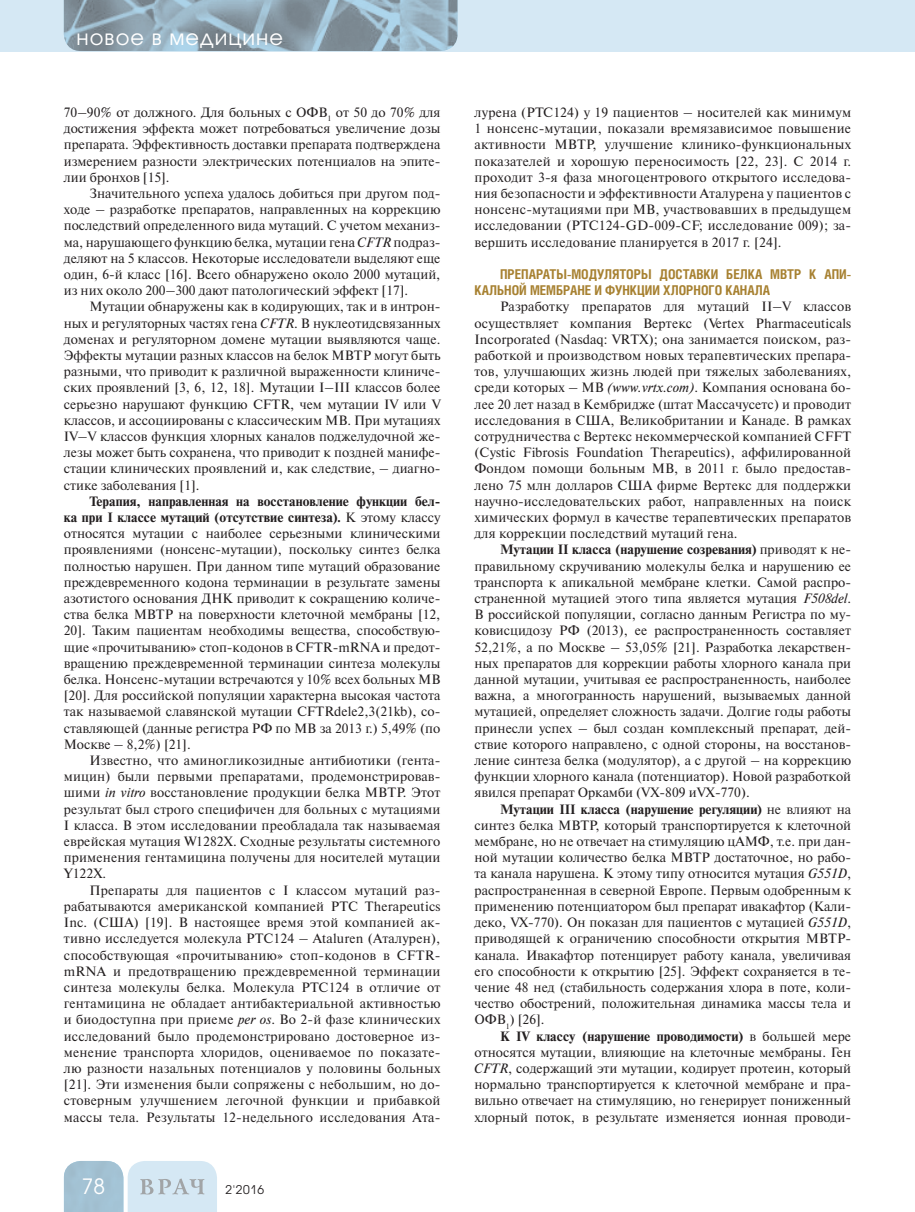
<style>
.page{position:relative;width:915px;height:1212px;background:#fff}
.page>*{position:absolute;margin:0;border:0;box-sizing:border-box;transform-origin:0 0}
.t1{font:21px "Avant Garde Gothic C";letter-spacing:.05em;color:#fff}
.t2{font:13.5px/16.2px "Newton C";color:#231f20;text-align:justify}
.t3{font:700 13.5px/16.2px "Helios Cond";color:#a78131}
.t4{font:12px "Avant Garde Gothic C";color:#231f20}
.s1{font-style:italic}
.s2{font-weight:700}
</style>
<div class="page">
<div style="left:0;top:0;width:914px;height:51px;background:#d5e8f4"></div>
<svg style="left:64px;top:1161px;width:153px;height:51px;background:#c1d7e4"></svg>
<img style="left:64px;top:0;width:393px;height:51px">
<h1 class="t1" style="left:77px;top:27px;width:208px">новое в медицине</h1>
<p class="t2" style="left:64px;top:106px;width:378px">70–90% от должного. Для больных с ОФВ<sub>1</sub> от 50 до 70% для достижения эффекта может потребоваться увеличение дозы препарата. Эффективность доставки препарата подтверждена измерением разности электрических потенциалов на эпите&shy;лии бронхов [15].</p>
<p class="t2" style="left:64px;top:187px;width:378px;text-indent:26px">Значительного успеха удалось добиться при другом под&shy;ходе – разработке препаратов, направленных на коррекцию последствий определенного вида мутаций. С учетом механиз&shy;ма, нарушающего функцию белка, мутации гена <span class="s1">CFTR</span> подраз&shy;деляют на 5 классов. Некоторые исследователи выделяют еще один, 6-й класс [16]. Всего обнаружено около 2000 мутаций, из них около 200–300 дают патологический эффект [17].</p>
<p class="t2" style="left:64px;top:300px;width:378px;text-indent:26px">Мутации обнаружены как в кодирующих, так и в интрон&shy;ных и регуляторных частях гена <span class="s1">CFTR</span>. В нуклеотидсвязанных доменах и регуляторном домене мутации выявляются чаще.<br>Эффекты мутации разных классов на белок МВТР могут быть разными, что приводит к различной выраженности клиниче&shy;ских проявлений [3, 6, 12, 18]. Мутации I–III классов более серьезно нарушают функцию CFTR, чем мутации IV или V классов, и ассоциированы с классическим МВ. При мутациях IV–V классов функция хлорных каналов поджелудочной же&shy;лезы может быть сохранена, что приводит к поздней манифе&shy;стации клинических проявлений и, как следствие, – диагно&shy;стике заболевания [1].</p>
<p class="t2" style="left:64px;top:494px;width:378px;text-indent:26px"><span class="s2">Терапия, направленная на восстановление функции бел&shy;ка при I классе мутаций (отсутствие синтеза).</span> К этому классу относятся мутации с наиболее серьезными клиническими проявлениями (нонсенс-мутации), поскольку синтез белка полностью нарушен. При данном типе мутаций образование преждевременного кодона терминации в результате замены азотистого основания ДНК приводит к сокращению количе&shy;ства белка МВТР на поверхности клеточной мембраны [12, 20]. Таким пациентам необходимы вещества, способствую&shy;щие «прочитыванию» стоп-кодонов в CFTR-mRNA и предот&shy;вращению преждевременной терминации синтеза молекулы белка. Нонсенс-мутации встречаются у 10% всех больных МВ [20]. Для российской популяции характерна высокая частота так называемой славянской мутации CFTRdele2,3(21kb), со&shy;ставляющей (данные регистра РФ по МВ за 2013 г.) 5,49% (по Москве – 8,2%) [21].</p>
<p class="t2" style="left:64px;top:754px;width:378px;text-indent:26px">Известно, что аминогликозидные антибиотики (гента&shy;мицин) были первыми препаратами, продемонстрировав&shy;шими <span class="s1">in vitro</span> восстановление продукции белка МВТР. Этот результат был строго специфичен для больных с мутациями I класса. В этом исследовании преобладала так называемая еврейская мутация W1282X. Сходные результаты системного применения гентамицина получены для носителей мутации Y122X.</p>
<p class="t2" style="left:64px;top:883px;width:378px;text-indent:26px">Препараты для пациентов с I классом мутаций раз&shy;рабатываются американской компанией PTC Therapeutics Inc. (США) [19]. В настоящее время этой компанией ак&shy;тивно исследуется молекула PTC124 – Ataluren (Аталурен), способствующая «прочитыванию» стоп-кодонов в CFTR&shy;mRNA и предотвращению преждевременной терминации синтеза молекулы белка. Молекула PTC124 в отличие от гентамицина не обладает антибактериальной активностью и биодоступна при приеме <span class="s1">per os</span>. Во 2-й фазе клинических исследований было продемонстрировано достоверное из&shy;менение транспорта хлоридов, оцениваемое по показате&shy;лю разности назальных потенциалов у половины больных [21]. Эти изменения были сопряжены с небольшим, но до&shy;стоверным улучшением легочной функции и прибавкой массы тела. Результаты 12-недельного исследования Ата-</p>
<h1 class="t1" style="left:82px;top:1177px;width:25px">78</h1>
<p class="t4" style="left:225px;top:1184px;width:40px">2'2016</p>
<p class="t2" style="left:474px;top:106px;width:378px">лурена (РТС124) у 19 пациентов – носителей как минимум 1 нонсенс-мутации, показали времязависимое повышение активности МВТР, улучшение клинико-функциональных показателей и хорошую переносимость [22, 23]. С 2014 г. проходит 3-я фаза многоцентрового открытого исследова&shy;ния безопасности и эффективности Аталурена у пациентов с нонсенс-мутациями при МВ, участвовавших в предыдущем исследовании (PTC124-GD-009-CF; исследование 009); за&shy;вершить исследование планируется в 2017 г. [24].</p>
<p class="t3" style="left:474px;top:267px;width:378px;text-indent:26px">ПРЕПАРАТЫ-МОДУЛЯТОРЫ ДОСТАВКИ БЕЛКА МВТР К АПИ-<br>КАЛЬНОЙ МЕМБРАНЕ И ФУНКЦИИ ХЛОРНОГО КАНАЛА</p>
<p class="t2" style="left:474px;top:300px;width:378px;text-indent:26px">Разработку препаратов для мутаций II–V классов осуществляет компания Вертекс (Vertex Pharmaceuticals Incorporated (Nasdaq: VRTX); она занимается поиском, раз&shy;работкой и производством новых терапевтических препара&shy;тов, улучшающих жизнь людей при тяжелых заболеваниях, среди которых – МВ <span class="s1">(www.vrtx.com)</span>. Компания основана бо&shy;лее 20 лет назад в Кембридже (штат Массачусетс) и проводит исследования в США, Великобритании и Канаде. В рамках сотрудничества с Вертекс некоммерческой компанией CFFT (Cystic Fibrosis Foundation Therapeutics), аффилированной Фондом помощи больным МВ, в 2011 г. было предостав&shy;лено 75 млн долларов США фирме Вертекс для поддержки научно-исследовательских работ, направленных на поиск химических формул в качестве терапевтических препаратов для коррекции последствий мутаций гена.</p>
<p class="t2" style="left:474px;top:543px;width:378px;text-indent:26px"><span class="s2">Мутации II класса (нарушение созревания)</span> приводят к не&shy;правильному скручиванию молекулы белка и нарушению ее транспорта к апикальной мембране клетки. Самой распро&shy;страненной мутацией этого типа является мутация <span class="s1">F508del</span>.<br>В российской популяции, согласно данным Регистра по му&shy;ковисцидозу РФ (2013), ее распространенность составляет 52,21%, а по Москве – 53,05% [21]. Разработка лекарствен&shy;ных препаратов для коррекции работы хлорного канала при данной мутации, учитывая ее распространенность, наиболее важна, а многогранность нарушений, вызываемых данной мутацией, определяет сложность задачи. Долгие годы работы принесли успех – был создан комплексный препарат, дей&shy;ствие которого направлено, с одной стороны, на восстанов&shy;ление синтеза белка (модулятор), а с другой – на коррекцию функции хлорного канала (потенциатор). Новой разработкой явился препарат Оркамби (VХ-809 иVХ-770).</p>
<p class="t2" style="left:474px;top:802px;width:378px;text-indent:26px"><span class="s2">Мутации III класса (нарушение регуляции)</span> не влияют на синтез белка МВТР, который транспортируется к клеточной мембране, но не отвечает на стимуляцию цАМФ, т.е. при дан&shy;ной мутации количество белка МВТР достаточное, но рабо&shy;та канала нарушена. К этому типу относится мутация <span class="s1">G551D</span>, распространенная в северной Европе. Первым одобренным к применению потенциатором был препарат ивакафтор (Кали&shy;деко, VX-770). Он показан для пациентов с мутацией <span class="s1">G551D</span>, приводящей к ограничению способности открытия МВТР&shy;канала. Ивакафтор потенцирует работу канала, увеличивая его способности к открытию [25]. Эффект сохраняется в те&shy;чение 48 нед (стабильность содержания хлора в поте, коли&shy;чество обострений, положительная динамика массы тела и ОФВ<sub>1</sub>) [26].</p>
<p class="t2" style="left:474px;top:1029px;width:378px;text-indent:26px"><span class="s2">К IV классу (нарушение проводимости)</span> в большей мере относятся мутации, влияющие на клеточные мембраны. Ген <span class="s1">CFTR</span>, содержащий эти мутации, кодирует протеин, который нормально транспортируется к клеточной мембране и пра&shy;вильно отвечает на стимуляцию, но генерирует пониженный хлорный поток, в результате изменяется ионная проводи-</p>
</div>
